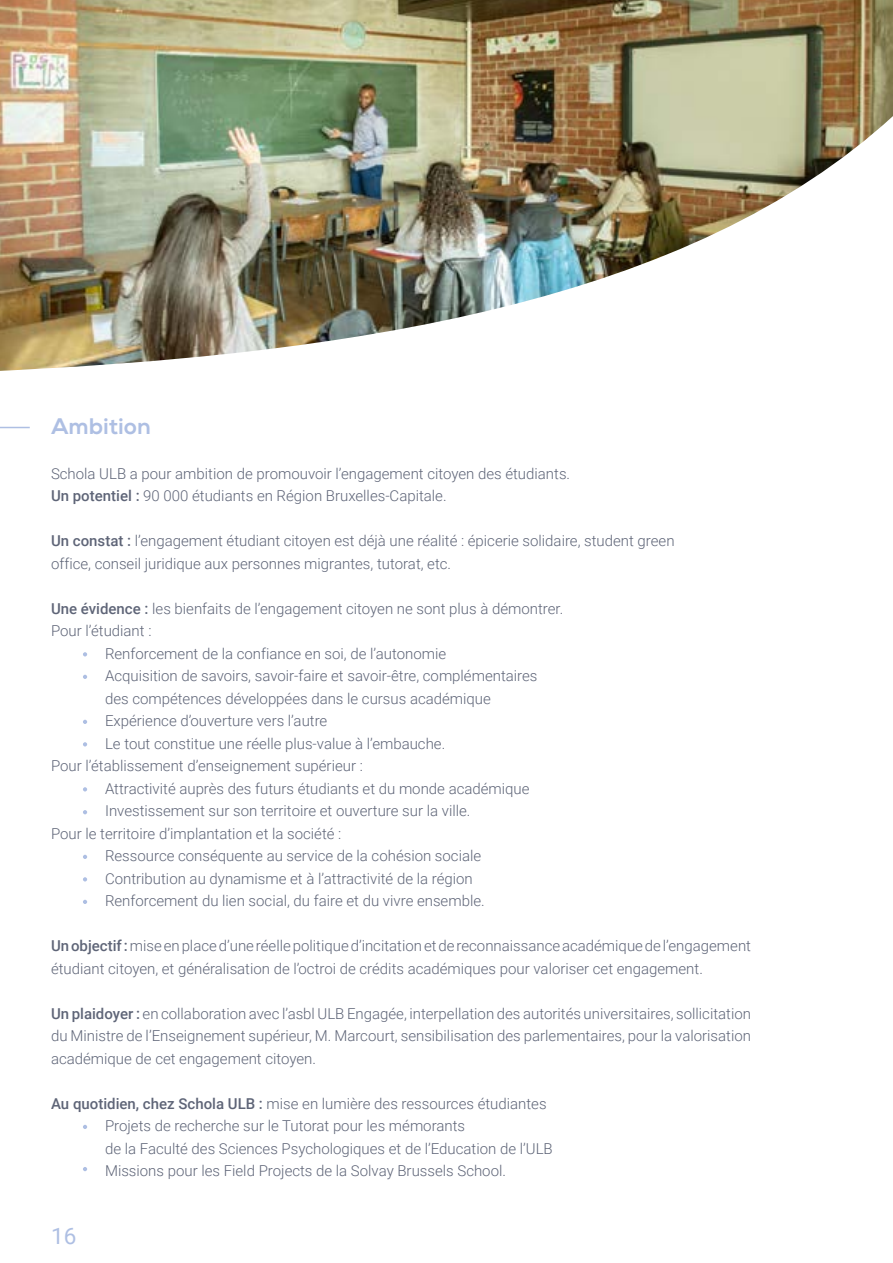
<style>
.page{position:relative;width:893px;height:1263px;background:#fff}
.page>*{position:absolute;margin:0;border:0;box-sizing:border-box;transform-origin:0 0}
.t1{font:800 22.5px "Nexa";color:#aebfe3}
.t2{font:22.5px "Roboto";color:#aebfe3}
.t3{font:300 15px/22.5px "Roboto";color:#363e55}
.s1{font-weight:500}
</style>
<div class="page">
<img style="left:0;top:0;width:893px;height:116px">
<img style="left:0;top:116px;width:893px;height:313px">
<svg style="left:83px;top:652px;width:4px;height:4px"></svg>
<svg style="left:83px;top:675px;width:4px;height:4px"></svg>
<svg style="left:83px;top:720px;width:4px;height:4px"></svg>
<svg style="left:83px;top:742px;width:4px;height:4px"></svg>
<svg style="left:83px;top:787px;width:4px;height:4px"></svg>
<svg style="left:83px;top:810px;width:4px;height:4px"></svg>
<svg style="left:83px;top:855px;width:4px;height:4px"></svg>
<svg style="left:83px;top:877px;width:4px;height:4px"></svg>
<svg style="left:83px;top:900px;width:4px;height:4px"></svg>
<svg style="left:83px;top:1125px;width:4px;height:4px"></svg>
<svg style="left:83px;top:1167px;width:4px;height:4px"></svg>
<hr style="left:0;top:427px;width:30px;height:1px;background:#aebfe3">
<p class="t1" style="left:51px;top:412px;width:101px">Ambition</p>
<p class="t3" style="left:51px;top:461px;width:521px">Schola ULB a pour ambition de promouvoir l’engagement citoyen des étudiants.<br><span class="s1">Un potentiel :</span> 90 000 étudiants en Région Bruxelles-Capitale.</p>
<p class="t3" style="left:51px;top:529px;width:625px"><span class="s1">Un constat :</span> l’engagement étudiant citoyen est déjà une réalité : épicerie solidaire, student green office, conseil juridique aux personnes migrantes, tutorat, etc.</p>
<p class="t3" style="left:51px;top:596px;width:514px"><span class="s1">Une évidence :</span> les bienfaits de l’engagement citoyen ne sont plus à démontrer.</p>
<p class="t3" style="left:51px;top:619px;width:102px">Pour l’étudiant :</p>
<p class="t3" style="left:105px;top:641px;width:343px">Renforcement de la confiance en soi, de l’autonomie</p>
<p class="t3" style="left:105px;top:664px;width:434px">Acquisition de savoirs, savoir-faire et savoir-être, complémentaires</p>
<p class="t3" style="left:105px;top:686px;width:387px">des compétences développées dans le cursus académique</p>
<p class="t3" style="left:105px;top:709px;width:224px">Expérience d’ouverture vers l’autre</p>
<p class="t3" style="left:105px;top:731px;width:342px">Le tout constitue une réelle plus-value à l’embauche.</p>
<p class="t3" style="left:51px;top:754px;width:313px">Pour l’établissement d’enseignement supérieur :</p>
<p class="t3" style="left:105px;top:776px;width:426px">Attractivité auprès des futurs étudiants et du monde académique</p>
<p class="t3" style="left:105px;top:799px;width:367px">Investissement sur son territoire et ouverture sur la ville.</p>
<p class="t3" style="left:51px;top:821px;width:292px">Pour le territoire d’implantation et la société :</p>
<p class="t3" style="left:105px;top:844px;width:378px">Ressource conséquente au service de la cohésion sociale</p>
<p class="t3" style="left:105px;top:866px;width:369px">Contribution au dynamisme et à l’attractivité de la région</p>
<p class="t3" style="left:105px;top:889px;width:381px">Renforcement du lien social, du faire et du vivre ensemble.</p>
<p class="t3" style="left:51px;top:934px;width:701px"><span class="s1">Un objectif :</span> mise en place d’une réelle politique d’incitation et de reconnaissance académique de l’engagement étudiant citoyen, et généralisation de l’octroi de crédits académiques pour valoriser cet engagement.</p>
<p class="t3" style="left:51px;top:1001px;width:701px;text-align:justify"><span class="s1">Un plaidoyer :</span> en collaboration avec l’asbl ULB Engagée, interpellation des autorités universitaires, sollicitation du Ministre de l’Enseignement supérieur, M. Marcourt, sensibilisation des parlementaires, pour la valorisation académique de cet engagement citoyen.</p>
<p class="t3" style="left:105px;top:1091px;width:449px;text-indent:-54px"><span class="s1">Au quotidien, chez Schola ULB :</span> mise en lumière des ressources étudiantes Projets de recherche sur le Tutorat pour les mémorants<br>de la Faculté des Sciences Psychologiques et de l’Education de l’ULB Missions pour les Field Projects de la Solvay Brussels School.</p>
<h1 class="t2" style="left:51px;top:1220px;width:27px">16</h1>
</div>
